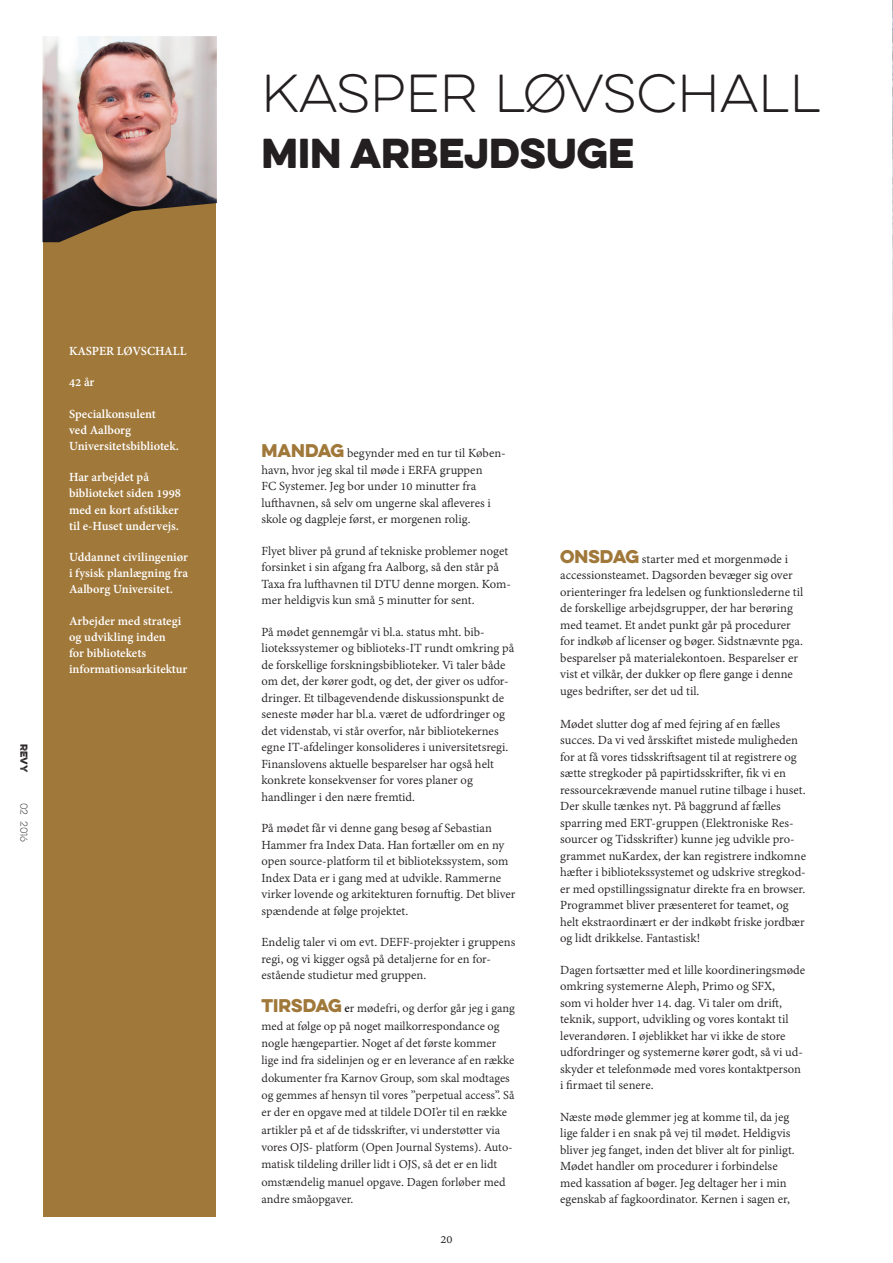
<style>
.page{position:relative;width:893px;height:1263px;background:#fff}
.page>*{position:absolute;margin:0;border:0;box-sizing:border-box;transform-origin:0 0}
.t1{font:100 48px "Eveleth Clean";color:#231f20}
.t2{font:37.5px "Eveleth Clean";color:#231f20}
.t3{font:13.5px/16.5px "Adobe Devanagari";color:#231f20}
.t4{font:700 13.5px/16.2px "Adobe Devanagari";color:#fff}
.t5{font:13.2px/17.2px "Adobe Devanagari";color:#231f20}
.t6{font:100 9px "Eveleth";color:#231f20}
.t7{font:9px "Eveleth";color:#231f20}
.s1{font-family:"Eveleth Clean";font-size:16.5px;color:#a0783a}
.s2{font-weight:700}
</style>
<div class="page">
<div style="left:43px;top:37px;width:173px;height:1179px;background:#a0783a"></div>
<img style="left:43px;top:36px;width:174px;height:206px">
<img style="left:892px;top:0;width:1px;height:486px">
<p class="t7" style="left:31px;top:744px;width:29px;rotate:90deg">revy</p>
<p class="t6" style="left:30px;top:802px;width:41px;rotate:90deg">02 2016</p>
<p class="t4" style="left:69px;top:344px;width:119px">KASPER LØVSCHALL</p>
<p class="t4" style="left:69px;top:376px;width:27px">42 år</p>
<p class="t4" style="left:69px;top:407px;width:111px">Specialkonsulent<br>ved Aalborg<br>Universitetsbibliotek.</p>
<p class="t4" style="left:69px;top:470px;width:113px">Har arbejdet på biblioteket siden 1998 med en kort afstikker til e-Huset undervejs.</p>
<p class="t4" style="left:69px;top:550px;width:121px;text-align:justify">Uddannet civilingeniør i fysisk planlægning fra Aalborg Universitet.</p>
<p class="t4" style="left:69px;top:614px;width:120px">Arbejder med strategi og udvikling inden<br>for bibliotekets informationsarkitektur</p>
<h1 class="t1" style="left:261px;top:61px;width:561px">KASPER LØVSCHALL</h1>
<h2 class="t2" style="left:261px;top:124px;width:374px">MIN ARBEJDSUGE</h2>
<p class="t3" style="left:261px;top:446px;width:246px"><span class="s1">MANDAG</span> begynder med en tur til Køben&shy;havn, hvor jeg skal til møde i ERFA gruppen<br>FC Systemer. Jeg bor under 10 minutter fra lufthavnen, så selv om ungerne skal afleveres i skole og dagpleje først, er morgenen rolig.</p>
<p class="t3" style="left:261px;top:544px;width:251px">Flyet bliver på grund af tekniske problemer noget forsinket i sin afgang fra Aalborg, så den står på Taxa fra lufthavnen til DTU denne morgen. Kom&shy;mer heldigvis kun små 5 minutter for sent.</p>
<p class="t3" style="left:261px;top:625px;width:254px">På mødet gennemgår vi bl.a. status mht. bib&shy;liotekssystemer og biblioteks-IT rundt omkring på de forskellige forskningsbiblioteker. Vi taler både om det, der kører godt, og det, der giver os udfor&shy;dringer. Et tilbagevendende diskussionspunkt de seneste møder har bl.a. været de udfordringer og det videnstab, vi står overfor, når bibliotekernes egne IT-afdelinger konsolideres i universitetsregi.<br>Finanslovens aktuelle besparelser har også helt konkrete konsekvenser for vores planer og handlinger i den nære fremtid.</p>
<p class="t3" style="left:261px;top:821px;width:256px">På mødet får vi denne gang besøg af Sebastian Hammer fra Index Data. Han fortæller om en ny open source-platform til et bibliotekssystem, som Index Data er i gang med at udvikle. Rammerne virker lovende og arkitekturen fornuftig. Det bliver spændende at følge projektet.</p>
<p class="t3" style="left:261px;top:935px;width:255px">Endelig taler vi om evt. DEFF-projekter i gruppens regi, og vi kigger også på detaljerne for en for&shy;estående studietur med gruppen.</p>
<p class="t5" style="left:261px;top:1001px;width:255px"><span class="s1">TIRSDAG</span> <span class="s2">e</span>r mødefri, og derfor går jeg i gang med at følge op på noget mailkorrespondance og nogle hængepartier. Noget af det første kommer lige ind fra sidelinjen og er en leverance af en række dokumenter fra Karnov Group, som skal modtages og gemmes af hensyn til vores ”perpetual access”. Så er der en opgave med at tildele DOI’er til en række artikler på et af de tidsskrifter, vi understøtter via vores OJS- platform (Open Journal Systems). Auto&shy;matisk tildeling driller lidt i OJS, så det er en lidt omstændelig manuel opgave. Dagen forløber med andre småopgaver.</p>
<p class="t3" style="left:440px;top:1232px;width:14px">20</p>
<p class="t3" style="left:560px;top:551px;width:244px"><span class="s1">ONSDAG</span> starter med et morgenmøde i accessionsteamet. Dagsorden bevæger sig over orienteringer fra ledelsen og funktionslederne til de forskellige arbejdsgrupper, der har berøring med teamet. Et andet punkt går på procedurer for indkøb af licenser og bøger. Sidstnævnte pga. besparelser på materialekontoen. Besparelser er vist et vilkår, der dukker op flere gange i denne uges bedrifter, ser det ud til.</p>
<p class="t3" style="left:560px;top:716px;width:247px">Mødet slutter dog af med fejring af en fælles succes. Da vi ved årsskiftet mistede muligheden for at få vores tidsskriftsagent til at registrere og sætte stregkoder på papirtidsskrifter, fik vi en ressourcekrævende manuel rutine tilbage i huset.<br>Der skulle tænkes nyt. På baggrund af fælles sparring med ERT-gruppen (Elektroniske Res&shy;sourcer og Tidsskrifter) kunne jeg udvikle pro&shy;grammet nuKardex, der kan registrere indkomne hæfter i bibliotekssystemet og udskrive stregkod&shy;er med opstillingssignatur direkte fra en browser.<br>Programmet bliver præsenteret for teamet, og helt ekstraordinært er der indkøbt friske jordbær og lidt drikkelse. Fantastisk!</p>
<p class="t3" style="left:560px;top:962px;width:247px">Dagen fortsætter med et lille koordineringsmøde omkring systemerne Aleph, Primo og SFX,<br>som vi holder hver 14. dag. Vi taler om drift, teknik, support, udvikling og vores kontakt til leverandøren. I øjeblikket har vi ikke de store udfordringer og systemerne kører godt, så vi ud&shy;skyder et telefonmøde med vores kontaktperson i firmaet til senere.</p>
<p class="t3" style="left:560px;top:1109px;width:236px">Næste møde glemmer jeg at komme til, da jeg lige falder i en snak på vej til mødet. Heldigvis bliver jeg fanget, inden det bliver alt for pinligt.<br>Mødet handler om procedurer i forbindelse med kassation af bøger. Jeg deltager her i min egenskab af fagkoordinator. Kernen i sagen er,</p>
</div>
